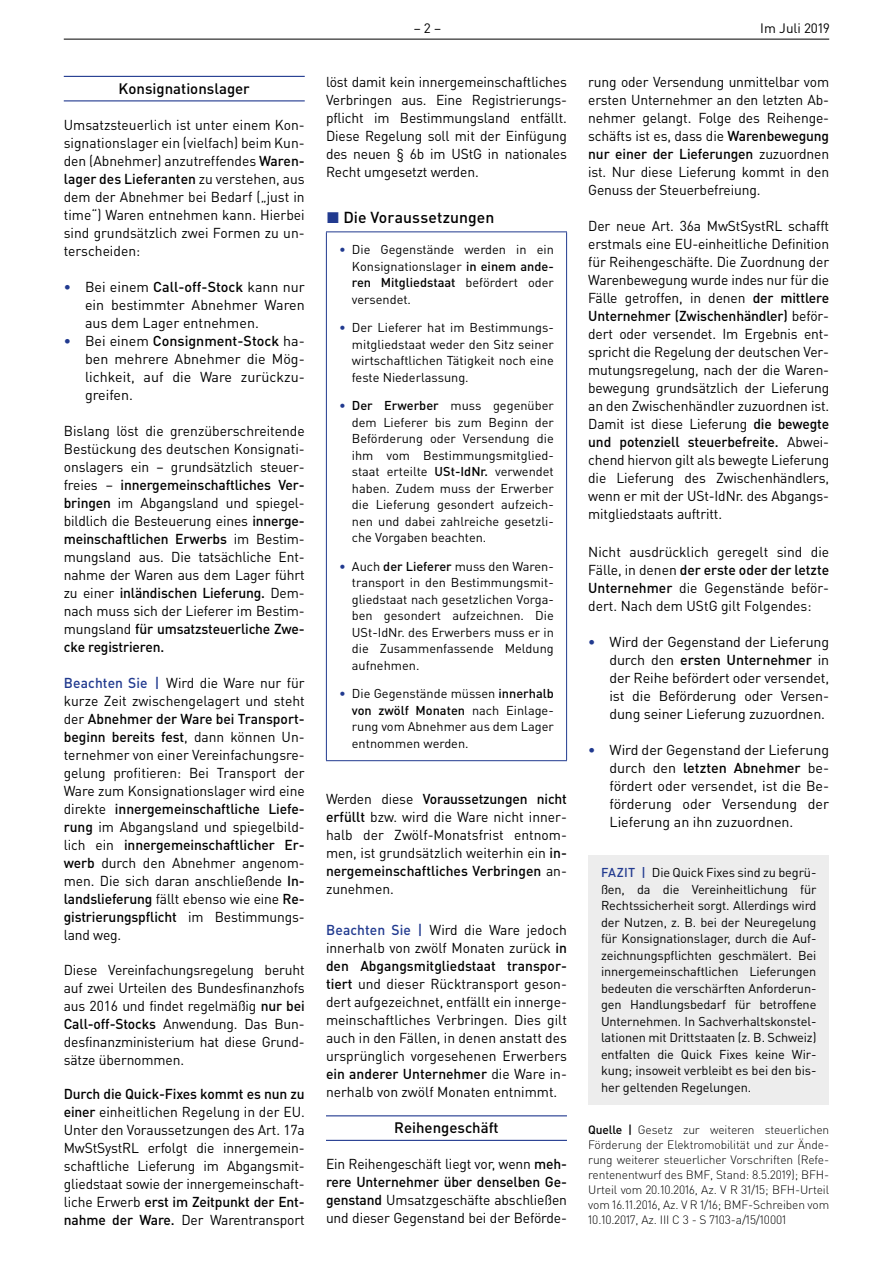
<style>
.page{position:relative;width:893px;height:1263px;background:#fff}
.page>*{position:absolute;margin:0;border:0;box-sizing:border-box;transform-origin:0 0}
.t1{font:500 15.75px "DIN Pro";letter-spacing:.005em;color:#000}
.t2{font:500 15px "DIN Pro";color:#000}
.t3{font:14.25px/18px "DIN Pro";letter-spacing:-.01em;color:#000;text-align:justify}
.t4{font:13.5px "DIN Pro";color:#000}
.t5{font:12.75px/16.5px "DIN Pro";color:#000;text-align:justify}
.t6{font:300 12px/15px "DIN Pro";letter-spacing:-.01em;color:#000;text-align:justify}
.s1{font-weight:500}
.s2{font-weight:500;color:#213a8f}
.s3{color:#213a8f}
</style>
<div class="page">
<hr style="left:64px;top:39px;width:765px;height:1px;background:#000">
<hr style="left:64px;top:76px;width:241px;height:1px;background:#213a8f">
<hr style="left:64px;top:100px;width:241px;height:1px;background:#213a8f">
<hr style="left:326px;top:1115px;width:241px;height:1px;background:#213a8f">
<hr style="left:326px;top:1140px;width:241px;height:1px;background:#213a8f">
<hr style="left:326px;top:231px;width:241px;height:1px;background:#213a8f">
<hr style="left:326px;top:232px;width:1px;height:528px;background:#213a8f">
<hr style="left:566px;top:232px;width:1px;height:528px;background:#213a8f">
<hr style="left:326px;top:760px;width:241px;height:1px;background:#213a8f">
<div style="left:588px;top:855px;width:241px;height:250px;background:#ededed"></div>
<p class="t2" style="left:119px;top:78px;width:133px">Konsignationslager</p>
<p class="t3" style="left:64px;top:115px;width:242px">Umsatzsteuerlich ist unter einem Kon&shy;signationslager ein (vielfach) beim Kun&shy;den (Abnehmer) anzutreffendes <span class="s1">Waren&shy;lager des Lieferanten</span> zu verstehen, aus dem der Abnehmer bei Bedarf („just in time“) Waren entnehmen kann. Hierbei sind grundsätzlich zwei Formen zu un&shy;terscheiden:</p>
<p class="t3" style="left:85px;top:277px;width:221px;text-indent:-21px"><span class="s2">•</span> Bei einem <span class="s1">Call-off-Stock</span> kann nur ein bestimmter Abnehmer Waren aus dem Lager entnehmen.</p>
<p class="t3" style="left:85px;top:331px;width:221px;text-indent:-21px"><span class="s2">•</span> Bei einem <span class="s1">Consignment-Stock</span> ha&shy;ben mehrere Abnehmer die Mög&shy;lichkeit, auf die Ware zurückzu&shy;greifen.</p>
<p class="t3" style="left:64px;top:421px;width:242px">Bislang löst die grenzüberschreitende Bestückung des deutschen Konsignati&shy;onslagers ein – grundsätzlich steuer&shy;freies – <span class="s1">innergemeinschaftliches Ver&shy;bringen</span> im Abgangsland und spiegel&shy;bildlich die Besteuerung eines <span class="s1">innerge&shy;meinschaftlichen Erwerbs</span> im Bestim&shy;mungsland aus. Die tatsächliche Ent&shy;nahme der Waren aus dem Lager führt zu einer <span class="s1">inländischen Lieferung.</span> Dem&shy;nach muss sich der Lieferer im Bestim&shy;mungsland <span class="s1">für umsatzsteuerliche Zwe&shy;cke registrieren.</span></p>
<p class="t3" style="left:64px;top:673px;width:242px"><span class="s2">Beachten Sie |</span> Wird die Ware nur für kurze Zeit zwischengelagert und steht der <span class="s1">Abnehmer der Ware bei Transport&shy;beginn bereits fest</span>, dann können Un&shy;ternehmer von einer Vereinfachungsre&shy;gelung profitieren: Bei Transport der Ware zum Konsignationslager wird eine direkte <span class="s1">innergemeinschaftliche Liefe&shy;rung</span> im Abgangsland und spiegelbild&shy;lich ein <span class="s1">innergemeinschaftlicher Er&shy;werb</span> durch den Abnehmer angenom&shy;men. Die sich daran anschließende <span class="s1">In&shy;landslieferung</span> fällt ebenso wie eine <span class="s1">Re&shy;gistrierungspflicht</span> im Bestimmungs&shy;land weg.</p>
<p class="t3" style="left:64px;top:960px;width:242px">Diese Vereinfachungsregelung beruht auf zwei Urteilen des Bundesfinanzhofs aus 2016 und findet regelmäßig <span class="s1">nur bei Call-off-Stocks</span> Anwendung. Das Bun&shy;desfinanzministerium hat diese Grund&shy;sätze übernommen.</p>
<p class="t3" style="left:64px;top:1084px;width:242px"><span class="s1">Durch die Quick-Fixes kommt es nun zu einer</span> einheitlichen Regelung in der EU.<br>Unter den Voraussetzungen des Art. 17a MwStSystRL erfolgt die innergemein&shy;schaftliche Lieferung im Abgangsmit&shy;gliedstaat sowie der innergemeinschaft&shy;liche Erwerb <span class="s1">erst im Zeitpunkt der Ent&shy;nahme der Ware.</span> Der Warentransport</p>
<p class="t4" style="left:414px;top:19px;width:29px">– 2 –</p>
<p class="t4" style="left:760px;top:19px;width:71px">Im Juli 2019</p>
<p class="t3" style="left:326px;top:73px;width:242px">löst damit kein innergemeinschaftliches Verbringen aus. Eine Registrierungs&shy;pflicht im Bestimmungsland entfällt.<br>Diese Regelung soll mit der Einfügung des neuen § 6b im UStG in nationales Recht umgesetzt werden.</p>
<p class="t1" style="left:326px;top:207px;width:169px"><span class="s3">◼</span> Die Voraussetzungen</p>
<p class="t5" style="left:352px;top:241px;width:203px;text-indent:-13px"><span class="s3">•</span> Die Gegenstände werden in ein Konsignationslager <span class="s1">in einem ande&shy;ren Mitgliedstaat</span> befördert oder versendet.</p>
<p class="t5" style="left:352px;top:319px;width:203px;text-indent:-13px"><span class="s3">•</span> Der Lieferer hat im Bestimmungs&shy;mitgliedstaat weder den Sitz seiner wirtschaftlichen Tätigkeit noch eine feste Niederlassung.</p>
<p class="t5" style="left:352px;top:397px;width:203px;text-indent:-13px"><span class="s3">•</span> <span class="s1">Der Erwerber</span> muss gegenüber dem Lieferer bis zum Beginn der Beförderung oder Versendung die ihm vom Bestimmungsmitglied&shy;staat erteilte <span class="s1">USt-IdNr.</span> verwendet haben. Zudem muss der Erwerber die Lieferung gesondert aufzeich&shy;nen und dabei zahlreiche gesetzli&shy;che Vorgaben beachten.</p>
<p class="t5" style="left:352px;top:557px;width:203px;text-indent:-13px"><span class="s3">•</span> Auch <span class="s1">der Lieferer</span> muss den Waren&shy;transport in den Bestimmungsmit&shy;gliedstaat nach gesetzlichen Vorga&shy;ben gesondert aufzeichnen. Die USt-IdNr. des Erwerbers muss er in die Zusammenfassende Meldung aufnehmen.</p>
<p class="t5" style="left:352px;top:685px;width:203px;text-indent:-13px"><span class="s3">•</span> Die Gegenstände müssen <span class="s1">innerhalb von zwölf Monaten</span> nach Einlage&shy;rung vom Abnehmer aus dem Lager entnommen werden.</p>
<p class="t3" style="left:326px;top:789px;width:242px">Werden diese <span class="s1">Voraussetzungen nicht erfüllt</span> bzw. wird die Ware nicht inner&shy;halb der Zwölf-Monatsfrist entnom&shy;men, ist grundsätzlich weiterhin ein <span class="s1">in&shy;nergemeinschaftliches Verbringen</span> an&shy;zunehmen.</p>
<p class="t3" style="left:326px;top:921px;width:242px"><span class="s2">Beachten Sie |</span> Wird die Ware jedoch innerhalb von zwölf Monaten zurück <span class="s1">in den Abgangsmitgliedstaat transpor&shy;tiert</span> und dieser Rücktransport geson&shy;dert aufgezeichnet, entfällt ein innerge&shy;meinschaftliches Verbringen. Dies gilt auch in den Fällen, in denen anstatt des ursprünglich vorgesehenen Erwerbers <span class="s1">ein anderer Unternehmer</span> die Ware in&shy;nerhalb von zwölf Monaten entnimmt.</p>
<p class="t2" style="left:394px;top:1118px;width:106px">Reihengeschäft</p>
<p class="t3" style="left:326px;top:1155px;width:242px">Ein Reihengeschäft liegt vor, wenn <span class="s1">meh&shy;rere Unternehmer über denselben Ge&shy;genstand</span> Umsatzgeschäfte abschließen und dieser Gegenstand bei der Beförde-</p>
<p class="t3" style="left:588px;top:73px;width:242px">rung oder Versendung unmittelbar vom ersten Unternehmer an den letzten Ab&shy;nehmer gelangt. Folge des Reihenge&shy;schäfts ist es, dass die <span class="s1">Warenbewegung nur einer der Lieferungen</span> zuzuordnen ist. Nur diese Lieferung kommt in den Genuss der Steuerbefreiung.</p>
<p class="t3" style="left:588px;top:217px;width:242px">Der neue Art. 36a MwStSystRL schafft erstmals eine EU-einheitliche Definition für Reihengeschäfte. Die Zuordnung der Warenbewegung wurde indes nur für die Fälle getroffen, in denen <span class="s1">der mittlere Unternehmer (Zwischenhändler)</span> beför&shy;dert oder versendet. Im Ergebnis ent&shy;spricht die Regelung der deutschen Ver&shy;mutungsregelung, nach der die Waren&shy;bewegung grundsätzlich der Lieferung an den Zwischenhändler zuzuordnen ist.<br>Damit ist diese Lieferung <span class="s1">die bewegte und potenziell steuerbefreite.</span> Abwei&shy;chend hiervon gilt als bewegte Lieferung die Lieferung des Zwischenhändlers, wenn er mit der USt-IdNr. des Abgangs&shy;mitgliedstaats auftritt.</p>
<p class="t3" style="left:588px;top:543px;width:242px">Nicht ausdrücklich geregelt sind die Fälle, in denen <span class="s1">der erste oder der letzte Unternehmer</span> die Gegenstände beför&shy;dert. Nach dem UStG gilt Folgendes:</p>
<p class="t3" style="left:609px;top:633px;width:221px;text-indent:-21px"><span class="s2">•</span> Wird der Gegenstand der Lieferung durch den <span class="s1">ersten Unternehmer</span> in der Reihe befördert oder versendet, ist die Beförderung oder Versen&shy;dung seiner Lieferung zuzuordnen.</p>
<p class="t3" style="left:609px;top:741px;width:221px;text-indent:-21px"><span class="s2">•</span> Wird der Gegenstand der Lieferung durch den <span class="s1">letzten Abnehmer</span> be&shy;fördert oder versendet, ist die Be&shy;förderung oder Versendung der Lieferung an ihn zuzuordnen.</p>
<p class="t5" style="left:601px;top:864px;width:217px"><span class="s2">FAZIT |</span> Die Quick Fixes sind zu begrü&shy;ßen, da die Vereinheitlichung für Rechtssicherheit sorgt. Allerdings wird der Nutzen, z. B. bei der Neuregelung für Konsignationslager, durch die Auf&shy;zeichnungspflichten geschmälert. Bei innergemeinschaftlichen Lieferungen bedeuten die verschärften Anforderun&shy;gen Handlungsbedarf für betroffene Unternehmen. In Sachverhaltskonstel&shy;lationen mit Drittstaaten (z. B. Schweiz) entfalten die Quick Fixes keine Wir&shy;kung; insoweit verbleibt es bei den bis&shy;her geltenden Regelungen.</p>
<p class="t6" style="left:588px;top:1121px;width:242px"><span class="s1">Quelle |</span> Gesetz zur weiteren steuerlichen Förderung der Elektromobilität und zur Ände&shy;rung weiterer steuerlicher Vorschriften (Refe&shy;rentenentwurf des BMF, Stand: 8.5.2019); BFH-Urteil vom 20.10.2016, Az. V R 31/15; BFH-Urteil vom 16.11.2016, Az. V R 1/16; BMF-Schreiben vom 10.10.2017, Az. III C 3 - S 7103-a/15/10001</p>
</div>
